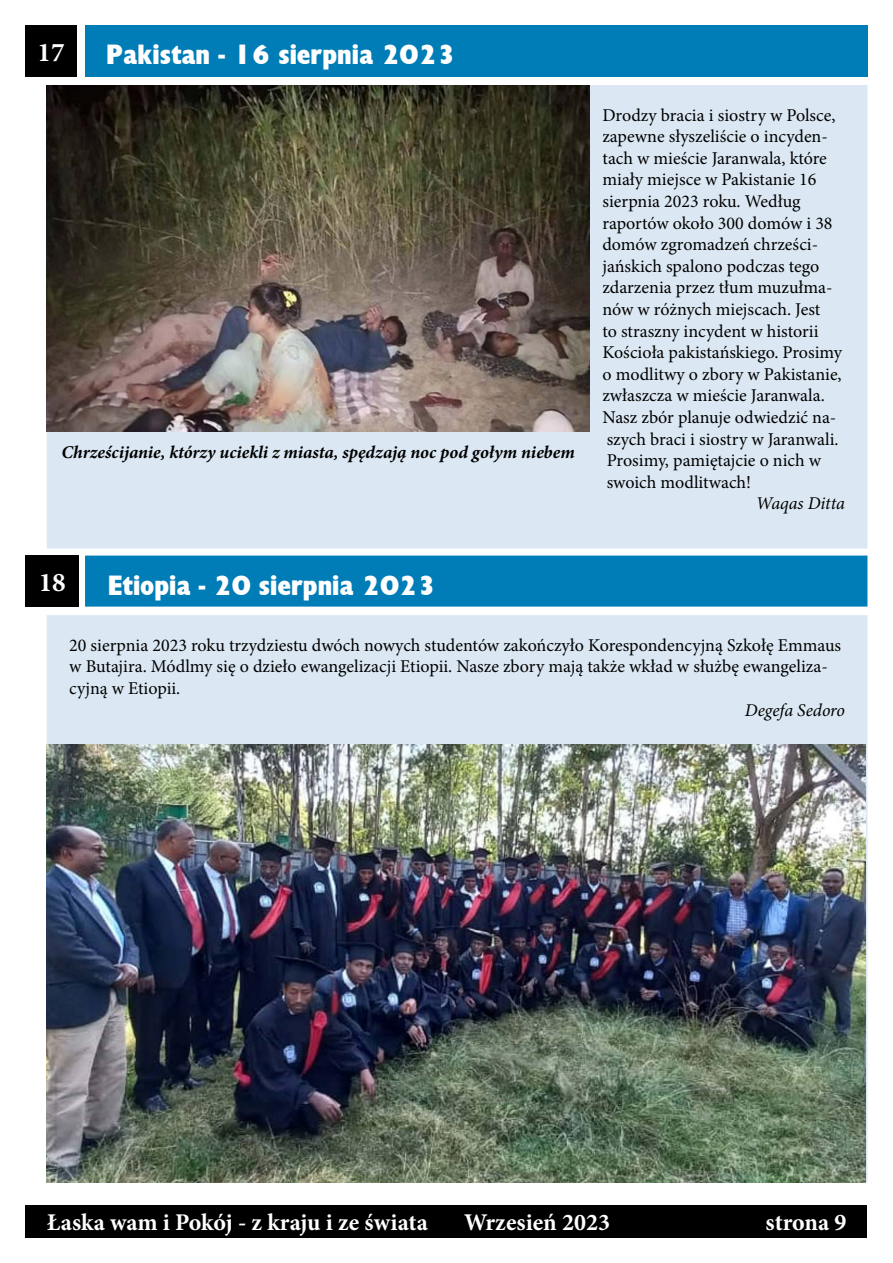
<style>
.page{position:relative;width:893px;height:1263px;background:#fff}
.page>*{position:absolute;margin:0;border:0;box-sizing:border-box;transform-origin:0 0}
.t1{font:900 27px "EFN Gilead";color:#fff}
.t2{font:700 27px "Minion Pro";color:#fff}
.t3{font:700 24px "Minion Pro";color:#fff}
.t4{font:18px/21.6px "Minion Pro";color:#000}
.t5{font:italic 700 18px "Minion Pro";color:#000}
.t6{font:italic 18px "Minion Pro";letter-spacing:-.005em;color:#000}
</style>
<div class="page">
<div style="left:26px;top:1204px;width:841px;height:33px;background:#000"></div>
<div style="left:85px;top:26px;width:782px;height:51px;background:#007db7"></div>
<div style="left:26px;top:26px;width:51px;height:51px;background:#000"></div>
<div style="left:58px;top:96px;width:798px;height:441px;background:#dbe8f3"></div>
<div style="left:47px;top:85px;width:820px;height:464px;border:22px solid #dbe8f3"></div>
<img style="left:47px;top:85px;width:543px;height:347px">
<div style="left:86px;top:556px;width:781px;height:50px;background:#007db7"></div>
<div style="left:85px;top:556px;width:782px;height:51px;border:2px solid #007db7"></div>
<div style="left:26px;top:556px;width:53px;height:51px;background:#000"></div>
<div style="left:58px;top:626px;width:798px;height:545px;background:#dbe8f3"></div>
<div style="left:47px;top:615px;width:820px;height:567px;border:22px solid #dbe8f3"></div>
<img style="left:47px;top:744px;width:819px;height:438px">
<h1 class="t2" style="left:38px;top:33px;width:29px">17</h1>
<h1 class="t1" style="left:106px;top:38px;width:351px">Pakistan - 16 sierpnia 2023</h1>
<p class="t5" style="left:62px;top:439px;width:515px">Chrześcijanie, którzy uciekli z miasta, spędzają noc pod gołym niebem</p>
<p class="t4" style="left:602px;top:104px;width:241px">Drodzy bracia i siostry w Polsce, zapewne słyszeliście o incyden&shy;tach w mieście Jaranwala, które miały miejsce w Pakistanie 16 sierpnia 2023 roku. Według raportów około 300 domów i 38 domów zgromadzeń chrześci&shy;jańskich spalono podczas tego zdarzenia przez tłum muzułma&shy;nów w różnych miejscach. Jest<br>to straszny incydent w historii<br>Kościoła pakistańskiego. Prosimy o modlitwy o zbory w Pakistanie, zwłaszcza w mieście Jaranwala.<br>Nasz zbór planuje odwiedzić na&shy;szych braci i siostry w Jaranwali.<br>Prosimy, pamiętajcie o nich w swoich modlitwach!</p>
<p class="t6" style="left:756px;top:491px;width:90px">Waqas Ditta</p>
<h1 class="t2" style="left:39px;top:563px;width:28px">18</h1>
<h1 class="t1" style="left:108px;top:568px;width:330px">Etiopia - 20 sierpnia 2023</h1>
<p class="t4" style="left:69px;top:634px;width:773px">20 sierpnia 2023 roku trzydziestu dwóch nowych studentów zakończyło Korespondencyjną Szkołę Emmaus w Butajira. Módlmy się o dzieło ewangelizacji Etiopii. Nasze zbory mają także wkład w służbę ewangeliza&shy;cyjną w Etiopii.</p>
<p class="t6" style="left:745px;top:697px;width:101px">Degefa Sedoro</p>
<h2 class="t3" style="left:47px;top:1205px;width:383px">Łaska wam i Pokój - z kraju i ze świata</h2>
<h2 class="t3" style="left:464px;top:1205px;width:147px">Wrzesień 2023</h2>
<h2 class="t3" style="left:766px;top:1205px;width:82px">strona 9</h2>
</div>
